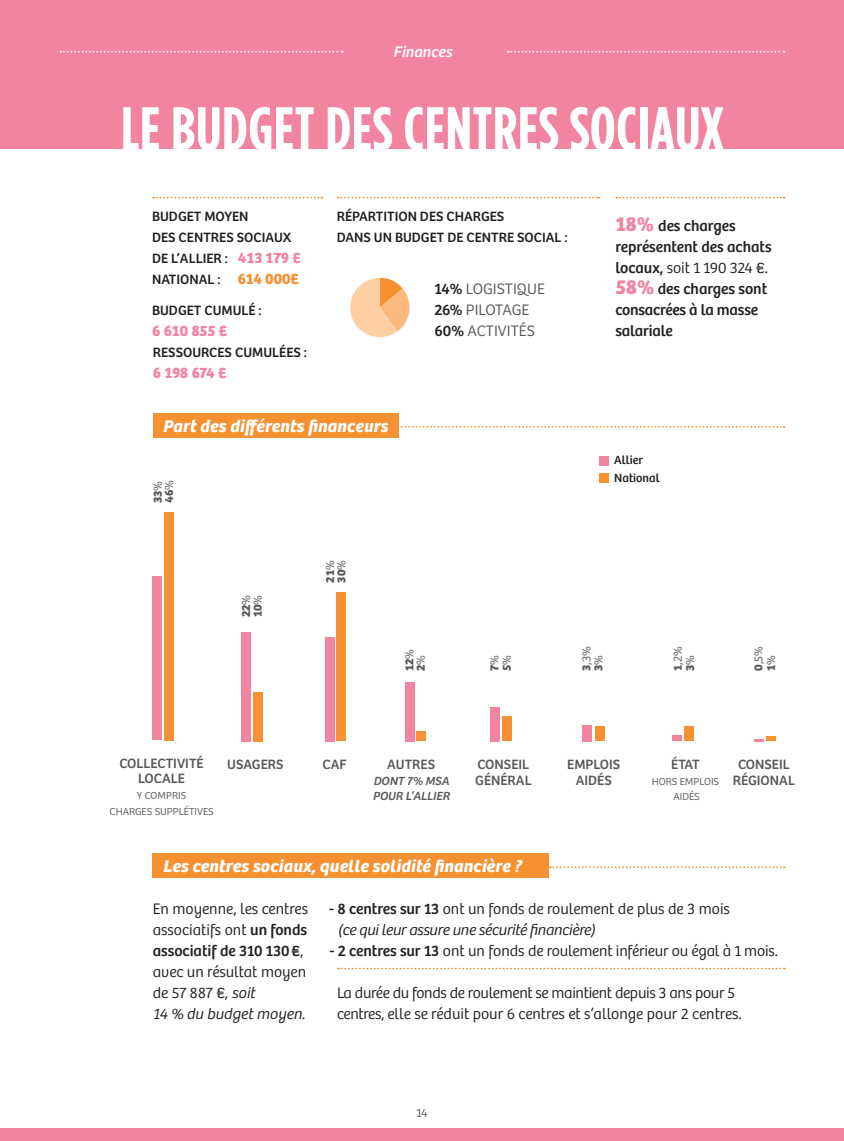
<style>
.page{position:relative;width:844px;height:1141px;background:#fff}
.page>*{position:absolute;margin:0;border:0;box-sizing:border-box;transform-origin:0 0}
.texte_courant{font:83.12px "Chartwell Pies";color:#f69030}
.GRAND_TITRE_RUBRIQUE{font:700 61.25px "Gotham Condensed";letter-spacing:.01em;color:#fff}
.t1{font:italic 700 17.5px "Bree";letter-spacing:.01em;color:#fff}
.align_gauche{font:300 15.75px/21px "Bree";letter-spacing:-.01em;color:#231f20}
.align_gauche-2{font:15.75px/21px "Bree";color:#231f20}
.align_gauche-3{font:italic 300 15.75px/21px "Bree";letter-spacing:-.02em;color:#231f20}
.texte_courant-2{font:300 15.75px "Bree";color:#57585a}
.texte_courant-3{font:700 15.75px "Bree";letter-spacing:-.025em;color:#f384a0}
.petit_titre_rubrique{font:italic 15.75px "Bree";color:#fff}
.texte_courant-4{font:14px/21px "Bree";color:#231f20}
.texte_courant-5{font:14px/15.8px "Bree";color:#57585a;text-align:center}
.texte_courant-6{font:700 12.25px "Bree";color:#57585a}
.texte_courant-7{font:italic 12.25px "Bree";color:#57585a}
.texte_courant-8{font:300 12.25px "Bree";color:#57585a}
.texte_courant-9{font:12.25px "Bree";color:#231f20}
.texte_courant-10{font:300 10.5px/15.8px "Bree";color:#57585a;text-align:center}
.s1{font-weight:700;font-size:15.75px;color:#f384a0}
.s2{font-weight:700;font-size:15.75px;color:#f69030}
.s3{color:#fbb97d}
.s4{color:#fdcfa3}
.s5{font-weight:400;color:#231f20}
.s6{font-weight:300}
.s7{font-weight:700;font-size:21px;color:#f384a0}
.s8{font-weight:700}
.s9{font-weight:400}
.s10{font-style:italic}
.s11{font-weight:400;font-style:normal}
.s12{font-style:normal}
</style>
<div class="page">
<div style="left:0;top:0;width:843px;height:149px;background:#f384a0"></div>
<svg style="left:60px;top:51px;width:282px;height:2px"></svg>
<svg style="left:507px;top:51px;width:277px;height:2px"></svg>
<div style="left:0;top:1128px;width:843px;height:13px;background:#f384a0"></div>
<div style="left:404px;top:682px;width:10px;height:59px;background:#f384a0"></div>
<div style="left:416px;top:731px;width:10px;height:10px;background:#f69030"></div>
<div style="left:599px;top:456px;width:10px;height:10px;background:#f384a0"></div>
<div style="left:599px;top:473px;width:10px;height:10px;background:#f69030"></div>
<div style="left:594px;top:726px;width:10px;height:15px;background:#f69030"></div>
<div style="left:582px;top:725px;width:10px;height:16px;background:#f384a0"></div>
<div style="left:684px;top:726px;width:10px;height:15px;background:#f69030"></div>
<div style="left:671px;top:735px;width:10px;height:6px;background:#f384a0"></div>
<div style="left:152px;top:577px;width:10px;height:163px;background:#f384a0"></div>
<div style="left:164px;top:512px;width:10px;height:228px;background:#f69030"></div>
<div style="left:324px;top:637px;width:10px;height:104px;background:#f384a0"></div>
<div style="left:336px;top:593px;width:10px;height:148px;background:#f69030"></div>
<div style="left:502px;top:717px;width:9px;height:24px;background:#f69030"></div>
<div style="left:489px;top:707px;width:10px;height:34px;background:#f384a0"></div>
<svg style="left:754px;top:739px;width:9px;height:2px"></svg>
<div style="left:766px;top:736px;width:10px;height:5px;background:#f69030"></div>
<div style="left:253px;top:692px;width:10px;height:49px;background:#f69030"></div>
<div style="left:241px;top:632px;width:10px;height:109px;background:#f384a0"></div>
<svg style="left:153px;top:197px;width:169px;height:2px"></svg>
<svg style="left:337px;top:197px;width:262px;height:2px"></svg>
<svg style="left:398px;top:426px;width:386px;height:2px"></svg>
<svg style="left:616px;top:197px;width:168px;height:2px"></svg>
<svg style="left:338px;top:968px;width:446px;height:1px"></svg>
<svg style="left:549px;top:866px;width:235px;height:2px"></svg>
<div style="left:153px;top:853px;width:396px;height:25px;background:#f69030"></div>
<div style="left:153px;top:414px;width:245px;height:24px;background:#f69030"></div>
<p class="petit_titre_rubrique" style="left:393px;top:42px;width:60px">Finances</p>
<p class="GRAND_TITRE_RUBRIQUE" style="left:121px;top:94px;width:604px">LE BUDGET DES CENTRES SOCIAUX</p>
<p class="texte_courant-4" style="left:152px;top:206px;width:98px">BUDGET MOYEN</p>
<p class="texte_courant-4" style="left:152px;top:227px;width:141px">DES CENTRES SOCIAUX</p>
<p class="texte_courant-4" style="left:152px;top:248px;width:150px">DE L’ALLIER : <span class="s1">413 179 €</span></p>
<p class="texte_courant-4" style="left:152px;top:269px;width:148px">NATIONAL : <span class="s2">614 000€</span></p>
<p class="texte_courant-4" style="left:152px;top:300px;width:111px">BUDGET CUMULÉ :</p>
<p class="texte_courant-3" style="left:152px;top:321px;width:77px">6 610 855 €</p>
<p class="texte_courant-4" style="left:153px;top:342px;width:156px">RESSOURCES CUMULÉES :</p>
<p class="texte_courant-3" style="left:153px;top:363px;width:75px">6 198 674 €</p>
<p class="texte_courant-4" style="left:336px;top:206px;width:232px">RÉPARTITION DES CHARGES<br>DANS UN BUDGET DE CENTRE SOCIAL :</p>
<p class="texte_courant" style="left:346px;top:256px;width:133px">14+<span class="s3">2</span><span class="s4">60</span></p>
<p class="texte_courant-2" style="left:434px;top:280px;width:112px"><span class="s5">14%</span> LOGISTIQUE</p>
<p class="texte_courant-2" style="left:434px;top:322px;width:102px"><span class="s5">60%</span> ACTIVITÉS</p>
<p class="texte_courant-2" style="left:434px;top:301px;width:96px"><span class="s5">26%</span> PILOTAGE</p>
<p class="t1" style="left:163px;top:416px;width:227px">Part des différents financeurs</p>
<p class="texte_courant-6" style="left:150px;top:503px;width:23px;rotate:-90deg">33<span class="s6">%</span></p>
<p class="texte_courant-6" style="left:162px;top:503px;width:24px;rotate:-90deg">46<span class="s6">%</span></p>
<p class="align_gauche-2" style="left:615px;top:215px;width:158px"><span class="s7">18%</span> des charges représentent des achats locaux, <span class="s6">soit 1 190 324 €.</span></p>
<p class="align_gauche-2" style="left:615px;top:278px;width:153px"><span class="s7">58%</span> des charges sont consacrées à la masse</p>
<p class="align_gauche-2" style="left:615px;top:320px;width:59px">salariale</p>
<p class="texte_courant-9" style="left:614px;top:453px;width:30px">Allier</p>
<p class="texte_courant-9" style="left:614px;top:470px;width:47px">National</p>
<p class="texte_courant-6" style="left:239px;top:617px;width:24px;rotate:-90deg">22<span class="s6">%</span></p>
<p class="texte_courant-6" style="left:250px;top:617px;width:24px;rotate:-90deg">10<span class="s6">%</span></p>
<p class="texte_courant-6" style="left:322px;top:583px;width:24px;rotate:-90deg">21<span class="s6">%</span></p>
<p class="texte_courant-6" style="left:334px;top:583px;width:24px;rotate:-90deg">30<span class="s6">%</span></p>
<p class="texte_courant-6" style="left:402px;top:671px;width:24px;rotate:-90deg">12<span class="s6">%</span></p>
<p class="texte_courant-6" style="left:413px;top:671px;width:18px;rotate:-90deg">2<span class="s6">%</span></p>
<p class="texte_courant-6" style="left:499px;top:671px;width:18px;rotate:-90deg">5<span class="s6">%</span></p>
<p class="texte_courant-6" style="left:487px;top:671px;width:17px;rotate:-90deg">7<span class="s6">%</span></p>
<p class="texte_courant-8" style="left:579px;top:671px;width:26px;rotate:-90deg"><span class="s8">3</span>,3%</p>
<p class="texte_courant-6" style="left:591px;top:671px;width:17px;rotate:-90deg">3<span class="s6">%</span></p>
<p class="texte_courant-8" style="left:670px;top:671px;width:26px;rotate:-90deg"><span class="s8">1</span>,2%</p>
<p class="texte_courant-6" style="left:682px;top:671px;width:17px;rotate:-90deg">3<span class="s6">%</span></p>
<p class="texte_courant-8" style="left:751px;top:671px;width:26px;rotate:-90deg"><span class="s8">0</span>,5%</p>
<p class="texte_courant-6" style="left:763px;top:671px;width:17px;rotate:-90deg">1<span class="s6">%</span></p>
<p class="texte_courant-5" style="left:120px;top:755px;width:86px">COLLECTIVITÉ<br>LOCALE</p>
<p class="texte_courant-10" style="left:109px;top:788px;width:106px">Y COMPRIS<br>CHARGES SUPPLÉTIVES</p>
<p class="texte_courant-5" style="left:227px;top:756px;width:58px">USAGERS</p>
<p class="texte_courant-5" style="left:322px;top:756px;width:26px">CAF</p>
<p class="texte_courant-5" style="left:387px;top:756px;width:49px">AUTRES</p>
<p class="texte_courant-7" style="left:373px;top:773px;width:77px">DONT 7% MSA</p>
<p class="texte_courant-7" style="left:372px;top:789px;width:78px">POUR L’ALLIER</p>
<p class="texte_courant-5" style="left:475px;top:756px;width:58px;text-align:left">CONSEIL<br>GÉNÉRAL</p>
<p class="texte_courant-5" style="left:567px;top:756px;width:55px">EMPLOIS<br>AIDÉS</p>
<p class="texte_courant-5" style="left:671px;top:756px;width:30px">ÉTAT</p>
<p class="texte_courant-10" style="left:651px;top:773px;width:69px">HORS EMPLOIS<br>AIDÉS</p>
<p class="texte_courant-5" style="left:732px;top:756px;width:64px">CONSEIL<br>RÉGIONAL</p>
<p class="t1" style="left:163px;top:855px;width:360px">Les centres sociaux, quelle solidité financière ?</p>
<p class="align_gauche" style="left:153px;top:898px;width:157px">En moyenne, les centres associatifs ont <span class="s9">un fonds associatif de 310 130€</span>, avec un résultat moyen de 57 887 €, <span class="s10">soit<br>14 % du budget moyen.</span></p>
<p class="align_gauche-3" style="left:337px;top:898px;width:394px;text-indent:-8px"><span class="s11">- 8 centres sur 13</span> <span class="s12">ont un fonds de roulement de plus de 3 mois </span>(ce qui leur assure une sécurité financière)</p>
<p class="align_gauche" style="left:329px;top:940px;width:450px"><span class="s9">- 2 centres sur 13</span> ont un fonds de roulement inférieur ou égal à 1 mois.</p>
<p class="align_gauche" style="left:337px;top:982px;width:406px">La durée du fonds de roulement se maintient depuis 3 ans pour 5 centres, elle se réduit pour 6 centres et s’allonge pour 2 centres.</p>
<p class="texte_courant-8" style="left:416px;top:1106px;width:13px">14</p>
</div>
